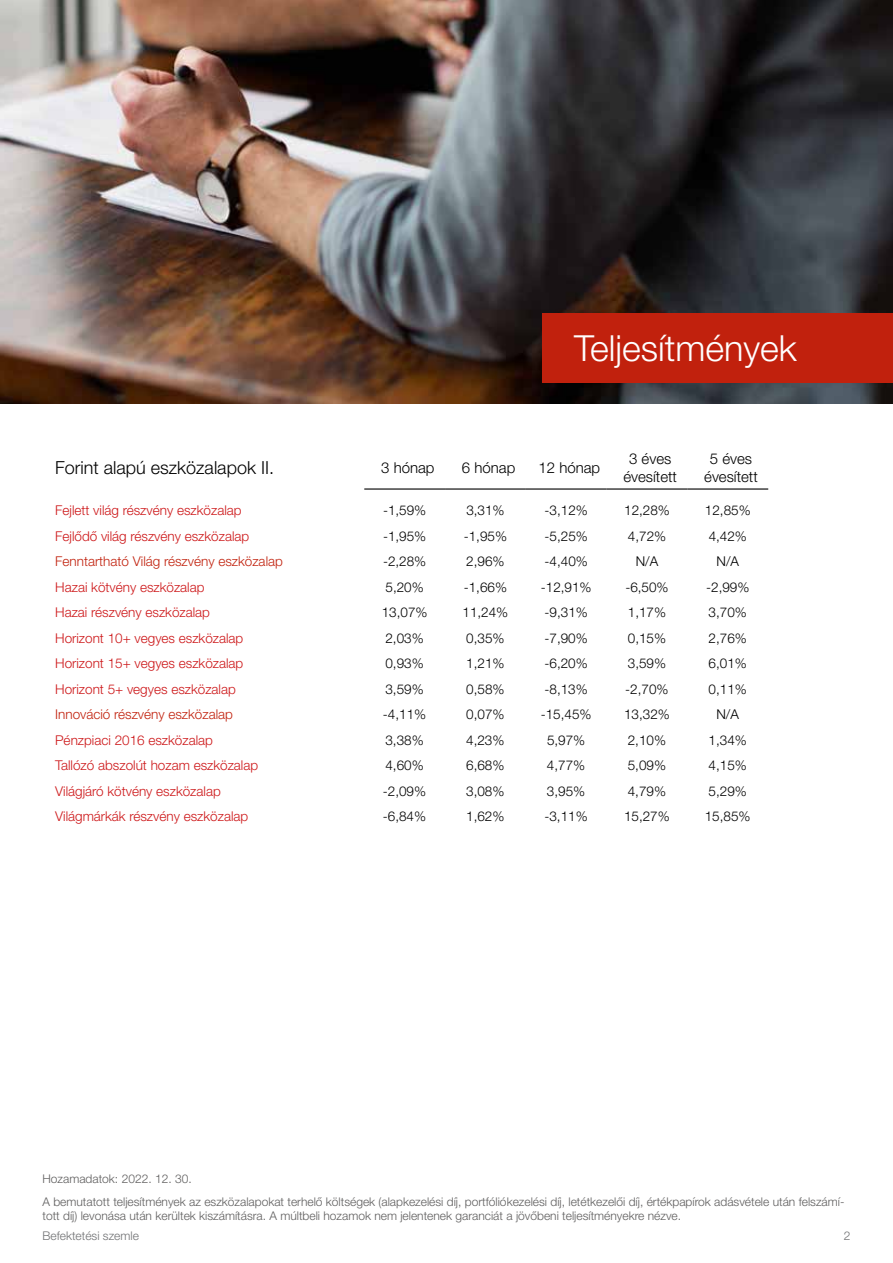
<style>
.page{position:relative;width:893px;height:1263px;background:#fff}
.page>*{position:absolute;margin:0;border:0;box-sizing:border-box;transform-origin:0 0}
.t1{font:300 36px "Helvetica Neue LT Pro";color:#fff}
.t2{font:300 18px "Helvetica Neue LT Pro";color:#000}
.t3{font:300 15px/18px "Helvetica Neue LT Pro";color:#000;text-align:center}
.t4{font:300 13.5px "Helvetica Neue LT Pro";color:#000}
.t5{font:300 13.5px "Helvetica Neue LT Pro";color:#cd1719}
.t6{font:300 13.5px "Helvetica Neue LT Pro";color:#c1210d}
.t7{font:300 12px/23px "Helvetica Neue LT Pro";color:#5f5e5e}
.t8{font:300 12px "Helvetica Neue LT Pro";color:#707173}
</style>
<div class="page">
<img style="left:0;top:0;width:893px;height:404px">
<div style="left:543px;top:314px;width:350px;height:69px;background:#c1210d"></div>
<hr style="left:364px;top:488px;width:81px;height:2px;background:#000">
<hr style="left:445px;top:488px;width:81px;height:2px;background:#000">
<hr style="left:526px;top:488px;width:81px;height:2px;background:#000">
<hr style="left:607px;top:488px;width:80px;height:2px;background:#000">
<hr style="left:687px;top:488px;width:81px;height:2px;background:#000">
<h1 class="t1" style="left:574px;top:326px;width:224px">Teljesítmények</h1>
<h2 class="t2" style="left:55px;top:457px;width:220px">Forint alapú eszközalapok II.</h2>
<p class="t3" style="left:381px;top:458px;width:55px">3 hónap</p>
<p class="t3" style="left:462px;top:458px;width:55px">6 hónap</p>
<p class="t3" style="left:539px;top:458px;width:63px">12 hónap</p>
<p class="t3" style="left:623px;top:449px;width:55px">3 éves évesített</p>
<p class="t3" style="left:704px;top:449px;width:55px">5 éves évesített</p>
<p class="t5" style="left:55px;top:502px;width:188px">Fejlett világ részvény eszközalap</p>
<p class="t4" style="left:383px;top:502px;width:45px">-1,59%</p>
<p class="t4" style="left:466px;top:502px;width:40px">3,31%</p>
<p class="t4" style="left:545px;top:502px;width:45px">-3,12%</p>
<p class="t4" style="left:624px;top:502px;width:47px">12,28%</p>
<p class="t4" style="left:705px;top:502px;width:47px">12,85%</p>
<p class="t5" style="left:55px;top:528px;width:196px">Fejlődő világ részvény eszközalap</p>
<p class="t4" style="left:383px;top:528px;width:45px">-1,95%</p>
<p class="t4" style="left:464px;top:528px;width:45px">-1,95%</p>
<p class="t4" style="left:545px;top:528px;width:45px">-5,25%</p>
<p class="t4" style="left:628px;top:528px;width:40px">4,72%</p>
<p class="t4" style="left:709px;top:528px;width:40px">4,42%</p>
<p class="t6" style="left:55px;top:553px;width:229px">Fenntartható Világ részvény eszközalap</p>
<p class="t4" style="left:383px;top:553px;width:45px">-2,28%</p>
<p class="t4" style="left:466px;top:553px;width:40px">2,96%</p>
<p class="t4" style="left:545px;top:553px;width:45px">-4,40%</p>
<p class="t4" style="left:636px;top:553px;width:24px">N/A</p>
<p class="t4" style="left:717px;top:553px;width:24px">N/A</p>
<p class="t5" style="left:55px;top:579px;width:151px">Hazai kötvény eszközalap</p>
<p class="t4" style="left:385px;top:579px;width:40px">5,20%</p>
<p class="t4" style="left:464px;top:579px;width:45px">-1,66%</p>
<p class="t4" style="left:541px;top:579px;width:52px">-12,91%</p>
<p class="t4" style="left:625px;top:579px;width:45px">-6,50%</p>
<p class="t4" style="left:706px;top:579px;width:45px">-2,99%</p>
<p class="t5" style="left:55px;top:604px;width:156px">Hazai részvény eszközalap</p>
<p class="t4" style="left:382px;top:604px;width:47px">13,07%</p>
<p class="t4" style="left:462px;top:604px;width:47px">11,24%</p>
<p class="t4" style="left:545px;top:604px;width:45px">-9,31%</p>
<p class="t4" style="left:628px;top:604px;width:40px">1,17%</p>
<p class="t4" style="left:709px;top:604px;width:40px">3,70%</p>
<p class="t5" style="left:55px;top:630px;width:190px">Horizont 10+ vegyes eszközalap</p>
<p class="t4" style="left:385px;top:630px;width:40px">2,03%</p>
<p class="t4" style="left:466px;top:630px;width:40px">0,35%</p>
<p class="t4" style="left:545px;top:630px;width:45px">-7,90%</p>
<p class="t4" style="left:628px;top:630px;width:40px">0,15%</p>
<p class="t4" style="left:709px;top:630px;width:40px">2,76%</p>
<p class="t5" style="left:55px;top:655px;width:190px">Horizont 15+ vegyes eszközalap</p>
<p class="t4" style="left:385px;top:655px;width:40px">0,93%</p>
<p class="t4" style="left:466px;top:655px;width:40px">1,21%</p>
<p class="t4" style="left:545px;top:655px;width:45px">-6,20%</p>
<p class="t4" style="left:628px;top:655px;width:40px">3,59%</p>
<p class="t4" style="left:709px;top:655px;width:40px">6,01%</p>
<p class="t5" style="left:55px;top:681px;width:182px">Horizont 5+ vegyes eszközalap</p>
<p class="t4" style="left:385px;top:681px;width:40px">3,59%</p>
<p class="t4" style="left:466px;top:681px;width:40px">0,58%</p>
<p class="t4" style="left:544px;top:681px;width:45px">-8,13%</p>
<p class="t4" style="left:625px;top:681px;width:45px">-2,70%</p>
<p class="t4" style="left:709px;top:681px;width:40px">0,11%</p>
<p class="t6" style="left:55px;top:706px;width:179px">Innováció részvény eszközalap</p>
<p class="t4" style="left:383px;top:706px;width:45px">-4,11%</p>
<p class="t4" style="left:466px;top:706px;width:40px">0,07%</p>
<p class="t4" style="left:541px;top:706px;width:52px">-15,45%</p>
<p class="t4" style="left:624px;top:706px;width:47px">13,32%</p>
<p class="t4" style="left:716px;top:706px;width:24px">N/A</p>
<p class="t5" style="left:55px;top:732px;width:159px">Pénzpiaci 2016 eszközalap</p>
<p class="t4" style="left:385px;top:732px;width:40px">3,38%</p>
<p class="t4" style="left:466px;top:732px;width:40px">4,23%</p>
<p class="t4" style="left:547px;top:732px;width:40px">5,97%</p>
<p class="t4" style="left:628px;top:732px;width:40px">2,10%</p>
<p class="t4" style="left:709px;top:732px;width:40px">1,34%</p>
<p class="t5" style="left:55px;top:757px;width:205px">Tallózó abszolút hozam eszközalap</p>
<p class="t4" style="left:385px;top:757px;width:40px">4,60%</p>
<p class="t4" style="left:466px;top:757px;width:40px">6,68%</p>
<p class="t4" style="left:547px;top:757px;width:40px">4,77%</p>
<p class="t4" style="left:628px;top:757px;width:40px">5,09%</p>
<p class="t4" style="left:709px;top:757px;width:40px">4,15%</p>
<p class="t5" style="left:55px;top:783px;width:167px">Világjáró kötvény eszközalap</p>
<p class="t4" style="left:383px;top:783px;width:45px">-2,09%</p>
<p class="t4" style="left:466px;top:783px;width:40px">3,08%</p>
<p class="t4" style="left:547px;top:783px;width:40px">3,95%</p>
<p class="t4" style="left:628px;top:783px;width:40px">4,79%</p>
<p class="t4" style="left:709px;top:783px;width:40px">5,29%</p>
<p class="t5" style="left:55px;top:808px;width:195px">Világmárkák részvény eszközalap</p>
<p class="t4" style="left:383px;top:808px;width:45px">-6,84%</p>
<p class="t4" style="left:466px;top:808px;width:40px">1,62%</p>
<p class="t4" style="left:544px;top:808px;width:45px">-3,11%</p>
<p class="t4" style="left:624px;top:808px;width:47px">15,27%</p>
<p class="t4" style="left:705px;top:808px;width:47px">15,85%</p>
<p class="t7" style="left:43px;top:1167px;width:803px">Hozamadatok: 2022. 12. 30.<br>A bemutatott teljesítmények az eszközalapokat terhelő költségek (alapkezelési díj, portfóliókezelési díj, letétkezelői díj, értékpapírok adásvétele után felszámí-</p>
<p class="t7" style="left:43px;top:1204px;width:640px">tott díj) levonása után kerültek kiszámításra. A múltbeli hozamok nem jelentenek garanciát a jövőbeni teljesítményekre nézve.</p>
<p class="t8" style="left:43px;top:1228px;width:98px">Befektetési szemle</p>
<p class="t8" style="left:844px;top:1228px;width:8px">2</p>
</div>
